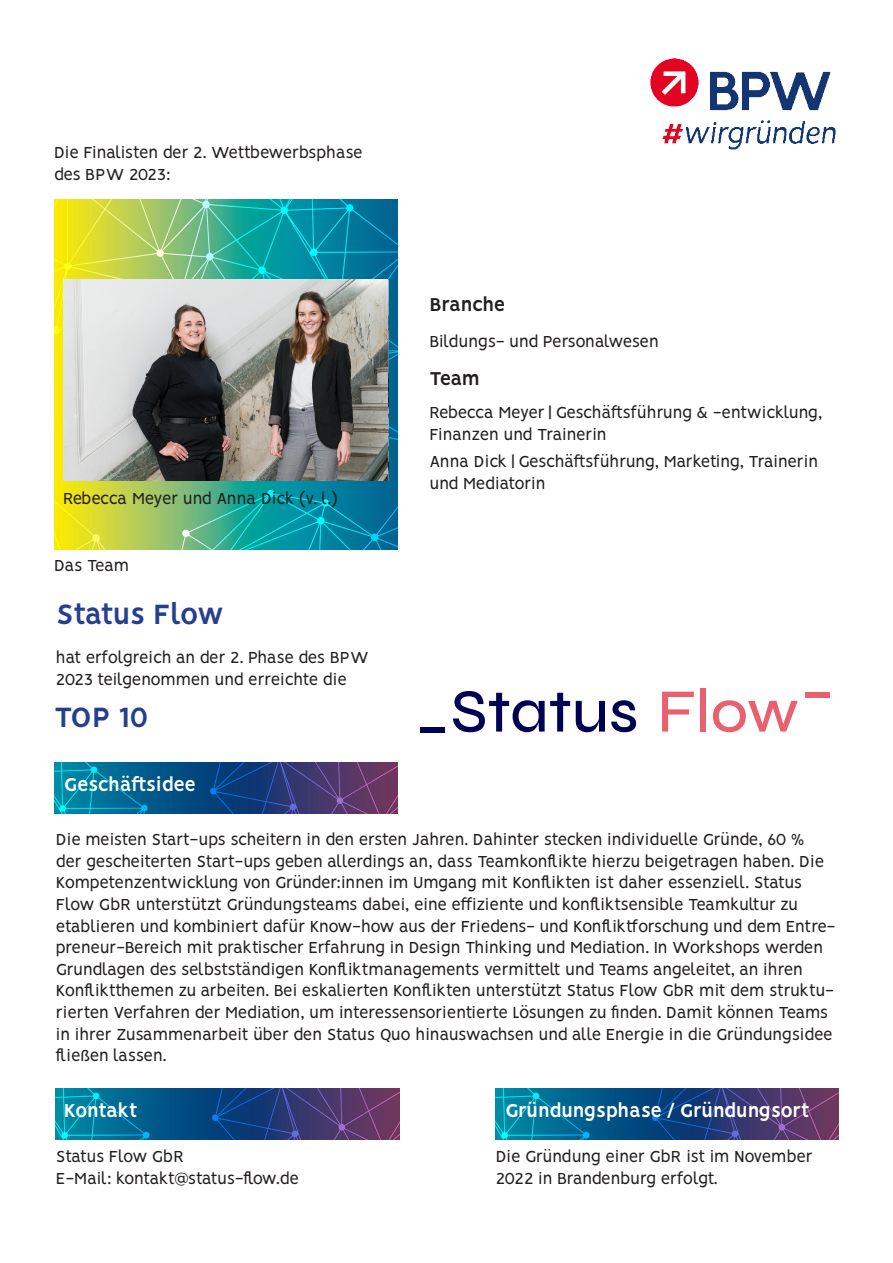
<style>
.page{position:relative;width:893px;height:1263px;background:#fff}
.page>*{position:absolute;margin:0;border:0;box-sizing:border-box;transform-origin:0 0}
.t1{font:700 31.5px "Vision";letter-spacing:-.03em;color:#253f8e}
.t2{font:700 21px "Vision";letter-spacing:-.03em;color:#fff}
.t3{font:700 21px "Vision";letter-spacing:-.03em;color:#231f20}
.t4{font:18px/21.6px "Vision";letter-spacing:-.02em;color:#231f20}
.t5{font:18px/21.6px "Vision";color:#231f20}
</style>
<div class="page">
<img style="left:496px;top:1089px;width:343px;height:51px">
<img style="left:56px;top:1089px;width:343px;height:51px">
<img style="left:54px;top:762px;width:343px;height:51px">
<img style="left:54px;top:200px;width:343px;height:350px">
<img style="left:650px;top:58px;width:186px;height:92px">
<div style="left:420px;top:727px;width:25px;height:5px;background:#005"></div>
<svg style="left:453px;top:691px;width:117px;height:41px"></svg>
<svg style="left:576px;top:701px;width:29px;height:31px"></svg>
<svg style="left:611px;top:700px;width:25px;height:32px"></svg>
<svg style="left:662px;top:692px;width:32px;height:39px"></svg>
<div style="left:700px;top:688px;width:6px;height:43px;background:#e9616f"></div>
<svg style="left:713px;top:700px;width:85px;height:32px"></svg>
<div style="left:805px;top:692px;width:25px;height:5px;background:#e9616f"></div>
<img style="left:63px;top:280px;width:325px;height:200px">
<p class="t4" style="left:54px;top:144px;width:310px">Die Finalisten der 2. Wettbewerbsphase des BPW 2023:</p>
<p class="t4" style="left:63px;top:489px;width:276px">Rebecca Meyer und Anna Dick (v. l.)</p>
<p class="t4" style="left:54px;top:556px;width:77px">Das Team</p>
<p class="t1" style="left:56px;top:596px;width:170px">Status Flow</p>
<p class="t4" style="left:56px;top:648px;width:314px">hat erfolgreich an der 2. Phase des BPW<br>2023 teilgenommen und erreichte die</p>
<p class="t1" style="left:54px;top:698px;width:96px">TOP 10</p>
<p class="t2" style="left:64px;top:772px;width:134px">Geschäftsidee</p>
<p class="t3" style="left:429px;top:292px;width:77px">Branche</p>
<p class="t4" style="left:429px;top:332px;width:231px">Bildungs- und Personalwesen</p>
<p class="t3" style="left:429px;top:366px;width:52px">Team</p>
<p class="t4" style="left:429px;top:404px;width:394px">Rebecca Meyer | Geschäftsführung &amp; -entwicklung,<br>Finanzen und Trainerin</p>
<p class="t4" style="left:429px;top:452px;width:390px">Anna Dick | Geschäftsführung, Marketing, Trainerin und Mediatorin</p>
<p class="t4" style="left:56px;top:830px;width:781px">Die meisten Start-ups scheitern in den ersten Jahren. Dahinter stecken individuelle Gründe, 60 %<br>der gescheiterten Start-ups geben allerdings an, dass Teamkonflikte hierzu beigetragen haben. Die Kompetenzentwicklung von Gründer:innen im Umgang mit Konflikten ist daher essenziell. Status Flow GbR unterstützt Gründungsteams dabei, eine effiziente und konfliktsensible Teamkultur zu etablieren und kombiniert dafür Know-how aus der Friedens- und Konfliktforschung und dem Entre&shy;preneur-Bereich mit praktischer Erfahrung in Design Thinking und Mediation. In Workshops werden Grundlagen des selbstständigen Konfliktmanagements vermittelt und Teams angeleitet, an ihren Konfliktthemen zu arbeiten. Bei eskalierten Konflikten unterstützt Status Flow GbR mit dem struktu&shy;rierten Verfahren der Mediation, um interessensorientierte Lösungen zu finden. Damit können Teams in ihrer Zusammenarbeit über den Status Quo hinauswachsen und alle Energie in die Gründungsidee fließen lassen.</p>
<p class="t2" style="left:64px;top:1098px;width:75px">Kontakt</p>
<p class="t2" style="left:505px;top:1098px;width:306px">Gründungsphase / Gründungsort</p>
<p class="t4" style="left:56px;top:1147px;width:130px">Status Flow GbR</p>
<p class="t4" style="left:56px;top:1169px;width:244px">E-Mail: kontakt@status-flow.de</p>
<p class="t5" style="left:496px;top:1147px;width:318px">Die Gründung einer GbR ist im November<br>2022 in Brandenburg erfolgt.</p>
</div>
